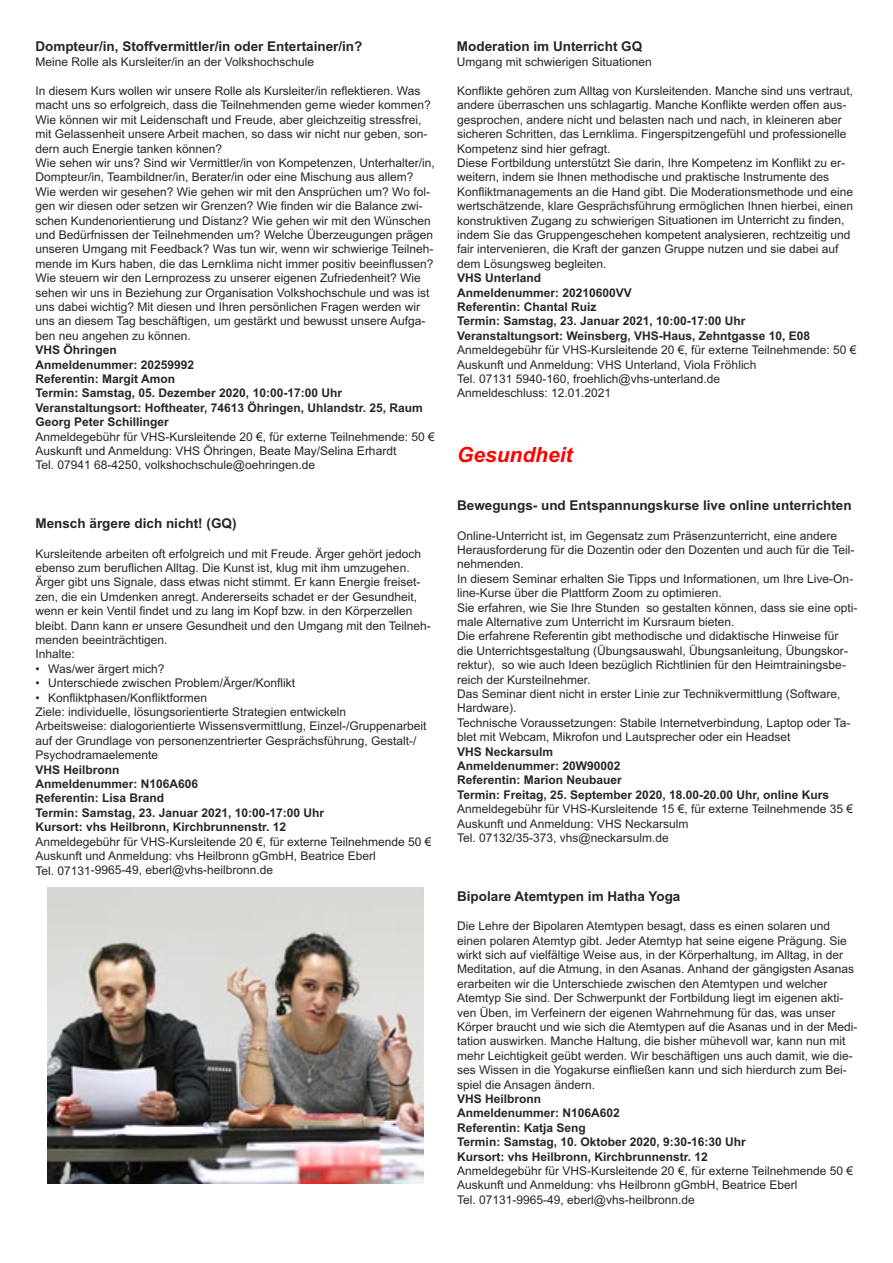
<style>
.page{position:relative;width:893px;height:1263px;background:#fff}
.page>*{position:absolute;margin:0;border:0;box-sizing:border-box;transform-origin:0 0}
.t1{font:italic 700 21px "Arial";color:#f00}
.t2{font:700 13.5px "Arial";color:#272526}
.t3{font:12px/14.4px "Arial";color:#272526}
.t4{font:700 12px/14.4px "Arial";color:#272526}
</style>
<div class="page">
<img style="left:47px;top:887px;width:377px;height:296px">
<p class="t2" style="left:35px;top:41px;width:329px">Dompteur/in, Stoffvermittler/in oder Entertainer/in?</p>
<p class="t3" style="left:35px;top:56px;width:280px">Meine Rolle als Kursleiter/in an der Volkshochschule</p>
<p class="t3" style="left:35px;top:85px;width:397px">In diesem Kurs wollen wir unsere Rolle als Kursleiter/in reflektieren. Was macht uns so erfolgreich, dass die Teilnehmenden gerne wieder kommen?<br>Wie können wir mit Leidenschaft und Freude, aber gleichzeitig stressfrei, mit Gelassenheit unsere Arbeit machen, so dass wir nicht nur geben, son&shy;dern auch Energie tanken können?</p>
<p class="t3" style="left:35px;top:157px;width:401px">Wie sehen wir uns? Sind wir Vermittler/in von Kompetenzen, Unterhalter/in, Dompteur/in, Teambildner/in, Berater/in oder eine Mischung aus allem?<br>Wie werden wir gesehen? Wie gehen wir mit den Ansprüchen um? Wo fol&shy;gen wir diesen oder setzen wir Grenzen? Wie finden wir die Balance zwi&shy;schen Kundenorientierung und Distanz? Wie gehen wir mit den Wünschen und Bedürfnissen der Teilnehmenden um? Welche Überzeugungen prägen unseren Umgang mit Feedback? Was tun wir, wenn wir schwierige Teilneh&shy;mende im Kurs haben, die das Lernklima nicht immer positiv beeinflussen?<br>Wie steuern wir den Lernprozess zu unserer eigenen Zufriedenheit? Wie sehen wir uns in Beziehung zur Organisation Volkshochschule und was ist uns dabei wichtig? Mit diesen und Ihren persönlichen Fragen werden wir uns an diesem Tag beschäftigen, um gestärkt und bewusst unsere Aufga&shy;ben neu angehen zu können.</p>
<p class="t4" style="left:35px;top:344px;width:83px">VHS Öhringen</p>
<p class="t4" style="left:35px;top:358px;width:160px">Anmeldenummer: 20259992</p>
<p class="t4" style="left:35px;top:373px;width:141px">Referentin: Margit Amon</p>
<p class="t4" style="left:35px;top:387px;width:308px">Termin: Samstag, 05. Dezember 2020, 10:00-17:00 Uhr</p>
<p class="t4" style="left:35px;top:402px;width:389px">Veranstaltungsort: Hoftheater, 74613 Öhringen, Uhlandstr. 25, Raum<br>Georg Peter Schillinger</p>
<p class="t3" style="left:35px;top:430px;width:401px">Anmeldegebühr für VHS-Kursleitende 20 €, für externe Teilnehmende: 50 €</p>
<p class="t3" style="left:35px;top:445px;width:362px">Auskunft und Anmeldung: VHS Öhringen, Beate May/Selina Erhardt</p>
<p class="t3" style="left:35px;top:459px;width:281px">Tel. 07941 68-4250, volkshochschule@oehringen.de</p>
<p class="t2" style="left:35px;top:518px;width:203px">Mensch ärgere dich nicht! (GQ)</p>
<p class="t3" style="left:35px;top:547px;width:397px">Kursleitende arbeiten oft erfolgreich und mit Freude. Ärger gehört jedoch ebenso zum beruflichen Alltag. Die Kunst ist, klug mit ihm umzugehen.<br>Ärger gibt uns Signale, dass etwas nicht stimmt. Er kann Energie freiset&shy;zen, die ein Umdenken anregt. Andererseits schadet er der Gesundheit, wenn er kein Ventil findet und zu lang im Kopf bzw. in den Körperzellen bleibt. Dann kann er unsere Gesundheit und den Umgang mit den Teilneh&shy;menden beeinträchtigen.</p>
<p class="t3" style="left:36px;top:648px;width:41px">Inhalte:</p>
<p class="t3" style="left:36px;top:663px;width:131px">• Was/wer ärgert mich?</p>
<p class="t3" style="left:36px;top:677px;width:261px">• Unterschiede zwischen Problem/Ärger/Konflikt</p>
<p class="t3" style="left:36px;top:691px;width:173px">• Konfliktphasen/Konfliktformen</p>
<p class="t3" style="left:36px;top:706px;width:312px">Ziele: individuelle, lösungsorientierte Strategien entwickeln</p>
<p class="t3" style="left:36px;top:720px;width:392px">Arbeitsweise: dialogorientierte Wissensvermittlung, Einzel-/Gruppenarbeit auf der Grundlage von personenzentrierter Gesprächsführung, Gestalt-/</p>
<p class="t3" style="left:36px;top:749px;width:124px">Psychodramaelemente</p>
<p class="t4" style="left:36px;top:763px;width:86px">VHS Heilbronn</p>
<p class="t4" style="left:36px;top:778px;width:164px">Anmeldenummer: N106A606</p>
<p class="t4" style="left:36px;top:792px;width:130px">Referentin: Lisa Brand</p>
<p class="t4" style="left:36px;top:807px;width:290px">Termin: Samstag, 23. Januar 2021, 10:00-17:00 Uhr</p>
<p class="t4" style="left:36px;top:821px;width:252px">Kursort: vhs Heilbronn, Kirchbrunnenstr. 12</p>
<p class="t3" style="left:36px;top:835px;width:397px">Anmeldegebühr für VHS-Kursleitende 20 €, für externe Teilnehmende 50 €</p>
<p class="t3" style="left:36px;top:850px;width:342px">Auskunft und Anmeldung: vhs Heilbronn gGmbH, Beatrice Eberl</p>
<p class="t3" style="left:36px;top:864px;width:239px">Tel. 07131-9965-49, eberl@vhs-heilbronn.de</p>
<p class="t2" style="left:457px;top:41px;width:187px">Moderation im Unterricht GQ</p>
<p class="t3" style="left:457px;top:56px;width:196px">Umgang mit schwierigen Situationen</p>
<p class="t3" style="left:457px;top:85px;width:398px">Konflikte gehören zum Alltag von Kursleitenden. Manche sind uns vertraut, andere überraschen uns schlagartig. Manche Konflikte werden offen aus&shy;gesprochen, andere nicht und belasten nach und nach, in kleineren aber sicheren Schritten, das Lernklima. Fingerspitzengefühl und professionelle Kompetenz sind hier gefragt.</p>
<p class="t3" style="left:457px;top:157px;width:398px">Diese Fortbildung unterstützt Sie darin, Ihre Kompetenz im Konflikt zu er&shy;weitern, indem sie Ihnen methodische und praktische Instrumente des Konfliktmanagements an die Hand gibt. Die Moderationsmethode und eine wertschätzende, klare Gesprächsführung ermöglichen Ihnen hierbei, einen konstruktiven Zugang zu schwierigen Situationen im Unterricht zu finden, indem Sie das Gruppengeschehen kompetent analysieren, rechtzeitig und fair intervenieren, die Kraft der ganzen Gruppe nutzen und sie dabei auf dem Lösungsweg begleiten.</p>
<p class="t4" style="left:457px;top:272px;width:86px">VHS Unterland</p>
<p class="t4" style="left:457px;top:286px;width:176px">Anmeldenummer: 20210600VV</p>
<p class="t4" style="left:457px;top:301px;width:141px">Referentin: Chantal Ruiz</p>
<p class="t4" style="left:457px;top:315px;width:290px">Termin: Samstag, 23. Januar 2021, 10:00-17:00 Uhr</p>
<p class="t4" style="left:457px;top:329px;width:355px">Veranstaltungsort: Weinsberg, VHS-Haus, Zehntgasse 10, E08</p>
<p class="t3" style="left:457px;top:344px;width:401px">Anmeldegebühr für VHS-Kursleitende 20 €, für externe Teilnehmende: 50 €</p>
<p class="t3" style="left:457px;top:358px;width:301px">Auskunft und Anmeldung: VHS Unterland, Viola Fröhlich</p>
<p class="t3" style="left:457px;top:373px;width:264px">Tel. 07131 5940-160, froehlich@vhs-unterland.de</p>
<p class="t3" style="left:457px;top:387px;width:156px">Anmeldeschluss: 12.01.2021</p>
<p class="t1" style="left:457px;top:446px;width:117px">Gesundheit</p>
<p class="t2" style="left:457px;top:500px;width:396px">Bewegungs- und Entspannungskurse live online unterrichten</p>
<p class="t3" style="left:457px;top:529px;width:399px">Online-Unterricht ist, im Gegensatz zum Präsenzunterricht, eine andere<br>Herausforderung für die Dozentin oder den Dozenten und auch für die Teil&shy;nehmenden.</p>
<p class="t3" style="left:457px;top:572px;width:398px">In diesem Seminar erhalten Sie Tipps und Informationen, um Ihre Live-On&shy;line-Kurse über die Plattform Zoom zu optimieren.</p>
<p class="t3" style="left:457px;top:601px;width:402px">Sie erfahren, wie Sie Ihre Stunden so gestalten können, dass sie eine opti&shy;male Alternative zum Unterricht im Kursraum bieten.</p>
<p class="t3" style="left:457px;top:630px;width:392px">Die erfahrene Referentin gibt methodische und didaktische Hinweise für die Unterrichtsgestaltung (Übungsauswahl, Übungsanleitung, Übungskor&shy;rektur), so wie auch Ideen bezüglich Richtlinien für den Heimtrainingsbe&shy;reich der Kursteilnehmer.</p>
<p class="t3" style="left:457px;top:688px;width:385px">Das Seminar dient nicht in erster Linie zur Technikvermittlung (Software,<br>Hardware).</p>
<p class="t3" style="left:457px;top:716px;width:395px">Technische Voraussetzungen: Stabile Internetverbindung, Laptop oder Ta&shy;blet mit Webcam, Mikrofon und Lautsprecher oder ein Headset</p>
<p class="t4" style="left:457px;top:745px;width:98px">VHS Neckarsulm</p>
<p class="t4" style="left:457px;top:760px;width:165px">Anmeldenummer: 20W90002</p>
<p class="t4" style="left:457px;top:774px;width:166px">Referentin: Marion Neubauer</p>
<p class="t4" style="left:457px;top:788px;width:373px">Termin: Freitag, 25. September 2020, 18.00-20.00 Uhr, online Kurs</p>
<p class="t3" style="left:457px;top:803px;width:397px">Anmeldegebühr für VHS-Kursleitende 15 €, für externe Teilnehmende 35 €</p>
<p class="t3" style="left:457px;top:817px;width:233px">Auskunft und Anmeldung: VHS Neckarsulm</p>
<p class="t3" style="left:457px;top:832px;width:213px">Tel. 07132/35-373, vhs@neckarsulm.de</p>
<p class="t2" style="left:457px;top:891px;width:225px">Bipolare Atemtypen im Hatha Yoga</p>
<p class="t3" style="left:457px;top:920px;width:402px">Die Lehre der Bipolaren Atemtypen besagt, dass es einen solaren und einen polaren Atemtyp gibt. Jeder Atemtyp hat seine eigene Prägung. Sie wirkt sich auf vielfältige Weise aus, in der Körperhaltung, im Alltag, in der Meditation, auf die Atmung, in den Asanas. Anhand der gängigsten Asanas erarbeiten wir die Unterschiede zwischen den Atemtypen und welcher Atemtyp Sie sind. Der Schwerpunkt der Fortbildung liegt im eigenen akti&shy;ven Üben, im Verfeinern der eigenen Wahrnehmung für das, was unser Körper braucht und wie sich die Atemtypen auf die Asanas und in der Medi&shy;tation auswirken. Manche Haltung, die bisher mühevoll war, kann nun mit mehr Leichtigkeit geübt werden. Wir beschäftigen uns auch damit, wie die&shy;ses Wissen in die Yogakurse einfließen kann und sich hierdurch zum Bei&shy;spiel die Ansagen ändern.</p>
<p class="t4" style="left:457px;top:1093px;width:86px">VHS Heilbronn</p>
<p class="t4" style="left:457px;top:1107px;width:164px">Anmeldenummer: N106A602</p>
<p class="t4" style="left:457px;top:1121px;width:130px">Referentin: Katja Seng</p>
<p class="t4" style="left:457px;top:1136px;width:290px">Termin: Samstag, 10. Oktober 2020, 9:30-16:30 Uhr</p>
<p class="t4" style="left:457px;top:1150px;width:252px">Kursort: vhs Heilbronn, Kirchbrunnenstr. 12</p>
<p class="t3" style="left:457px;top:1165px;width:397px">Anmeldegebühr für VHS-Kursleitende 20 €, für externe Teilnehmende 50 €</p>
<p class="t3" style="left:457px;top:1179px;width:342px">Auskunft und Anmeldung: vhs Heilbronn gGmbH, Beatrice Eberl</p>
<p class="t3" style="left:457px;top:1193px;width:239px">Tel. 07131-9965-49, eberl@vhs-heilbronn.de</p>
</div>
